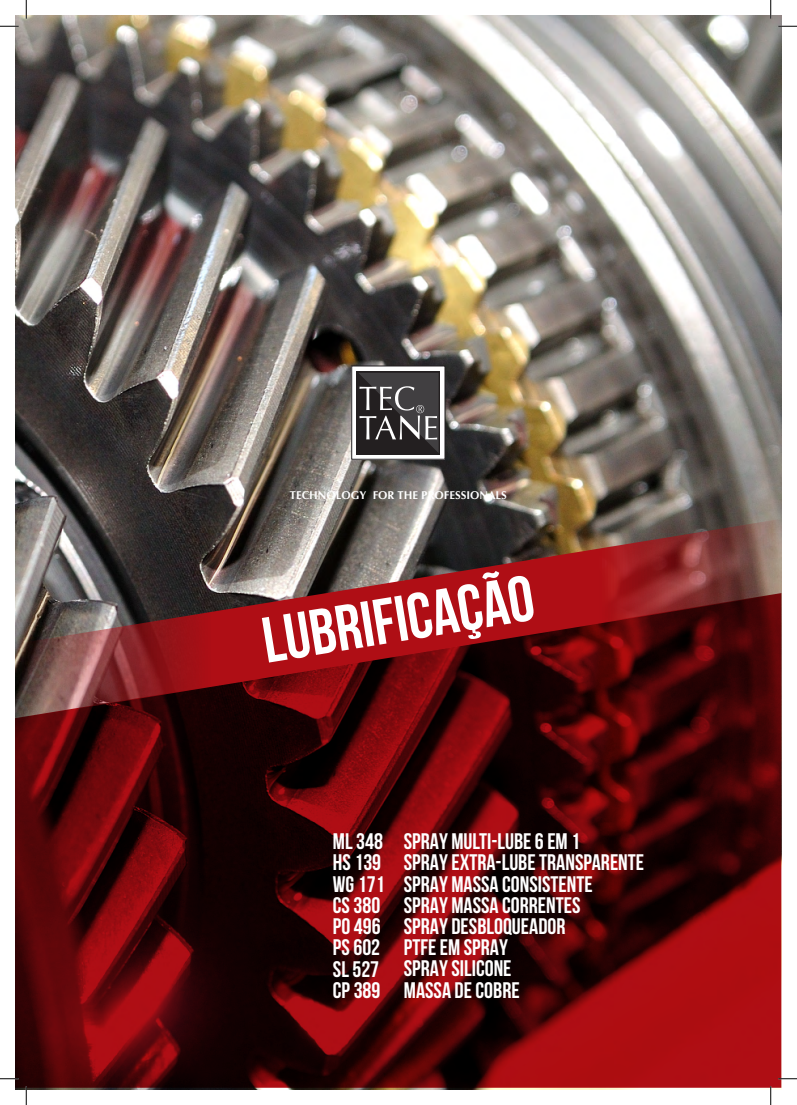
<style>
.page{position:relative;width:797px;height:1105px;background:#fff}
.page>*{position:absolute;margin:0;border:0;box-sizing:border-box;transform-origin:0 0}
.t1{font:700 64.5px "Bebas Neue";color:#fff}
.t2{font:700 22.5px/21.2px "Bebas Neue";color:#fff}
.t3{font:700 11.25px "CG Omega";color:#fff}
</style>
<div class="page">
<img style="left:16px;top:16px;width:765px;height:1073px">
<svg style="left:27px;top:717px;width:754px;height:371px;background:#530608"></svg>
<img style="left:26px;top:519px;width:755px;height:198px">
<div style="left:352px;top:366px;width:93px;height:93px;background:#fff"></div>
<div style="left:351px;top:366px;width:94px;height:94px;border:1px solid #231f20"></div>
<svg style="left:357px;top:371px;width:83px;height:83px"></svg>
<svg style="left:358px;top:373px;width:80px;height:80px;background:#4b484a"></svg>
<svg style="left:0;top:26px;width:19px;height:1px"></svg>
<svg style="left:778px;top:26px;width:19px;height:1px"></svg>
<svg style="left:778px;top:1078px;width:19px;height:1px"></svg>
<svg style="left:26px;top:0;width:1px;height:19px"></svg>
<svg style="left:0;top:593px;width:27px;height:512px"></svg>
<svg style="left:770px;top:0;width:1px;height:19px"></svg>
<svg style="left:770px;top:1086px;width:1px;height:19px"></svg>
<p class="t3" style="left:290px;top:488px;width:218px">TECHNOLOGY FOR THE PROFESSIONALS</p>
<h1 class="t1" style="left:257px;top:605px;width:275px;rotate:-9deg">lubrificação</h1>
<p class="t2" style="left:333px;top:830px;width:53px">ML 348<br>HS 139<br>WG 171<br>CS 380<br>PO 496<br>PS 602<br>SL 527<br>CP 389</p>
<p class="t2" style="left:404px;top:830px;width:242px">SPRAY MULTI-LUBE 6 EM 1<br>SPRAY EXTRA-LUBE TRANSPARENTE<br>SPRAY MASSA CONSISTENTE<br>SPRAY MASSA CORRENTES<br>SPRAY DESBLOQUEADOR<br>PTFE EM SPRAY<br>SPRAY SILICONE<br>MASSA DE COBRE</p>
</div>
